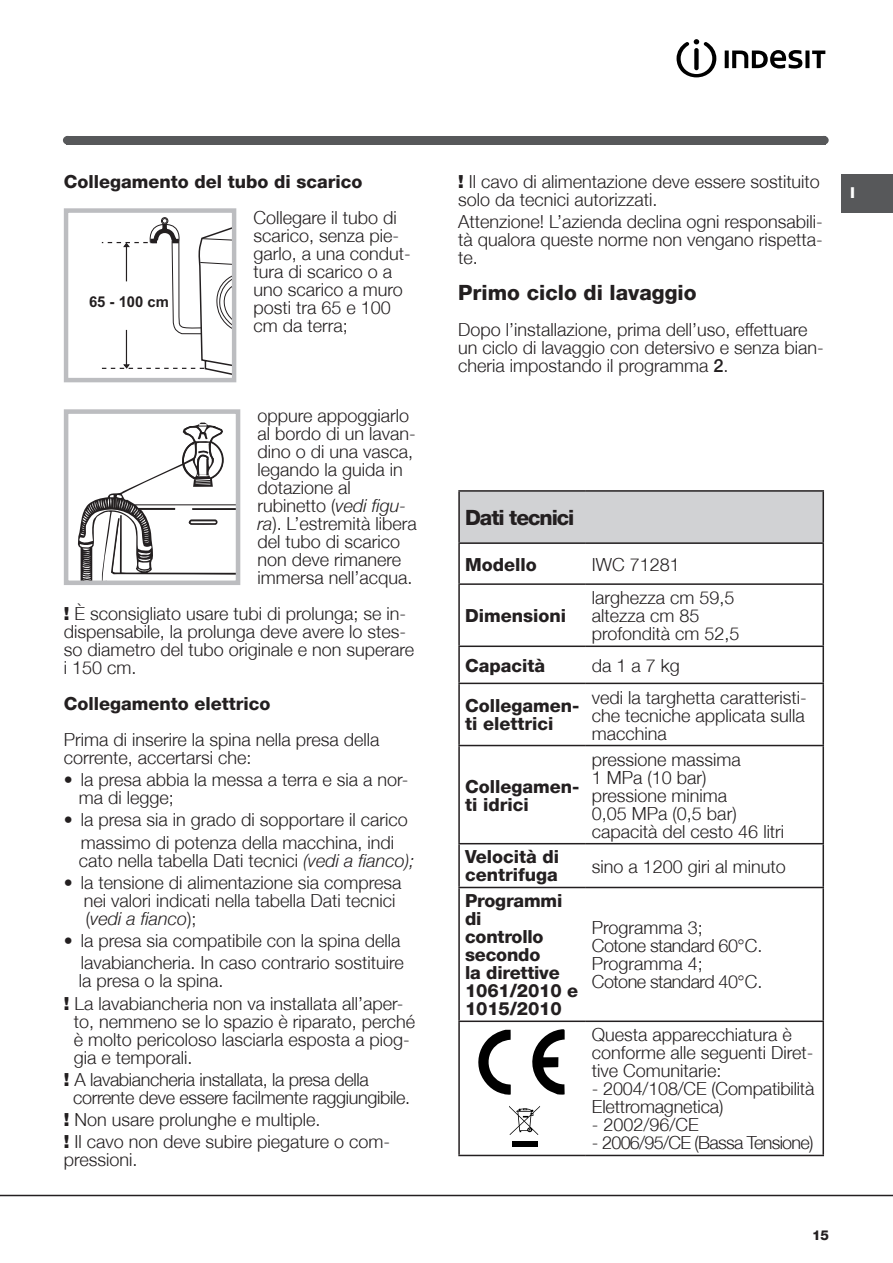
<style>
.page{position:relative;width:893px;height:1263px;background:#fff}
.page>*{position:absolute;margin:0;border:0;box-sizing:border-box;transform-origin:0 0}
.t1{font:800 21px "Helvetica Neue";color:#231f20}
.t2{font:800 21px "Helvetica Neue";letter-spacing:-.05em;color:#231f20}
.t3{font:300 18px/18px "Helvetica Neue";color:#231f20}
.t4{font:800 18px/18px "Helvetica Neue";color:#231f20}
.t5{font:300 18px/18px "Helvetica Neue";letter-spacing:-.02em;color:#231f20}
.t6{font:300 18px/18px "Helvetica Neue";letter-spacing:-.03em;color:#231f20}
.t7{font:300 18px "Helvetica Neue";letter-spacing:-.04em;color:#231f20}
.t8{font:700 15px "Arial";color:#231f20}
.t9{font:800 15px "Helvetica Neue";color:#fff;scale:1.05 1}
.t10{font:800 13.5px "Helvetica Neue";color:#231f20}
.s1{font-style:italic}
.s2{font-weight:900}
.s3{font-weight:500}
</style>
<div class="page">
<hr style="left:0;top:1195px;width:893px;height:1px;background:#231f20">
<div style="left:842px;top:175px;width:51px;height:38px;background:#57585a"></div>
<svg style="left:677px;top:39px;width:39px;height:38px"></svg>
<svg style="left:725px;top:51px;width:4px;height:17px"></svg>
<svg style="left:732px;top:50px;width:70px;height:19px"></svg>
<svg style="left:805px;top:51px;width:4px;height:17px"></svg>
<svg style="left:812px;top:51px;width:13px;height:17px"></svg>
<div style="left:66px;top:136px;width:760px;height:9px;background:#57585a"></div>
<div style="left:63px;top:136px;width:10px;height:9px;border:3px solid #57585a;border-radius:50%"></div>
<div style="left:819px;top:136px;width:10px;height:9px;border:3px solid #57585a;border-radius:50%"></div>
<div style="left:161px;top:217px;width:7px;height:7px;border:1px solid #231f20;border-radius:50%"></div>
<svg style="left:101px;top:218px;width:130px;height:157px"></svg>
<div style="left:64px;top:208px;width:172px;height:174px;border:4px solid #bcbdc0"></div>
<div style="left:64px;top:409px;width:176px;height:176px;border:5px solid #bcbdc0"></div>
<svg style="left:76px;top:423px;width:163px;height:160px"></svg>
<div style="left:459px;top:491px;width:364px;height:52px;background:#d1d2d4"></div>
<hr style="left:458px;top:490px;width:128px;height:2px;background:#231f20">
<hr style="left:458px;top:492px;width:2px;height:50px;background:#231f20">
<hr style="left:586px;top:490px;width:238px;height:2px;background:#231f20">
<hr style="left:822px;top:492px;width:2px;height:50px;background:#231f20">
<hr style="left:586px;top:542px;width:238px;height:2px;background:#231f20">
<hr style="left:822px;top:544px;width:2px;height:39px;background:#231f20">
<hr style="left:458px;top:542px;width:128px;height:2px;background:#231f20">
<hr style="left:458px;top:544px;width:2px;height:39px;background:#231f20">
<hr style="left:458px;top:583px;width:128px;height:2px;background:#231f20">
<hr style="left:458px;top:585px;width:2px;height:60px;background:#231f20">
<hr style="left:586px;top:583px;width:238px;height:2px;background:#231f20">
<hr style="left:822px;top:585px;width:2px;height:60px;background:#231f20">
<hr style="left:458px;top:645px;width:128px;height:2px;background:#231f20">
<hr style="left:458px;top:647px;width:2px;height:36px;background:#231f20">
<hr style="left:586px;top:645px;width:238px;height:2px;background:#231f20">
<hr style="left:822px;top:647px;width:2px;height:36px;background:#231f20">
<hr style="left:458px;top:683px;width:128px;height:1px;background:#231f20">
<hr style="left:458px;top:684px;width:2px;height:61px;background:#231f20">
<hr style="left:586px;top:683px;width:238px;height:1px;background:#231f20">
<hr style="left:822px;top:684px;width:2px;height:61px;background:#231f20">
<hr style="left:458px;top:745px;width:128px;height:1px;background:#231f20">
<hr style="left:458px;top:746px;width:2px;height:97px;background:#231f20">
<hr style="left:586px;top:745px;width:238px;height:1px;background:#231f20">
<hr style="left:822px;top:746px;width:2px;height:97px;background:#231f20">
<hr style="left:458px;top:843px;width:128px;height:1px;background:#231f20">
<hr style="left:458px;top:844px;width:2px;height:43px;background:#231f20">
<hr style="left:586px;top:843px;width:238px;height:1px;background:#231f20">
<hr style="left:822px;top:844px;width:2px;height:43px;background:#231f20">
<hr style="left:458px;top:887px;width:128px;height:1px;background:#231f20">
<hr style="left:458px;top:888px;width:2px;height:132px;background:#231f20">
<hr style="left:586px;top:887px;width:238px;height:1px;background:#231f20">
<hr style="left:822px;top:888px;width:2px;height:132px;background:#231f20">
<hr style="left:458px;top:1020px;width:128px;height:2px;background:#231f20">
<hr style="left:458px;top:1022px;width:2px;height:133px;background:#231f20">
<hr style="left:586px;top:1020px;width:238px;height:2px;background:#231f20">
<hr style="left:822px;top:1022px;width:2px;height:133px;background:#231f20">
<hr style="left:458px;top:1155px;width:128px;height:1px;background:#231f20">
<hr style="left:586px;top:1155px;width:238px;height:1px;background:#231f20">
<svg style="left:532px;top:1029px;width:33px;height:65px"></svg>
<svg style="left:478px;top:1030px;width:33px;height:64px"></svg>
<div style="left:512px;top:1141px;width:25px;height:6px;background:#000"></div>
<svg style="left:509px;top:1106px;width:31px;height:29px"></svg>
<p class="t4" style="left:64px;top:172px;width:300px">Collegamento del tubo di scarico</p>
<p class="t3" style="left:253px;top:208px;width:159px">Collegare il tubo di scarico, senza pie&shy;garlo, a una condut&shy;tura di scarico o a uno scarico a muro posti tra 65 e 100 cm da terra;</p>
<p class="t8" style="left:89px;top:292px;width:81px">65 - 100 cm</p>
<p class="t3" style="left:257px;top:406px;width:161px">oppure appoggiarlo al bordo di un lavan&shy;dino o di una vasca, legando la guida in dotazione al rubinetto (<span class="s1">vedi figu&shy;ra</span>). L’estremità libera del tubo di scarico non deve rimanere immersa nell’acqua.</p>
<p class="t3" style="left:64px;top:604px;width:352px"><span class="s2">!</span> È sconsigliato usare tubi di prolunga; se in&shy;dispensabile, la prolunga deve avere lo stes&shy;so diametro del tubo originale e non superare i 150 cm.</p>
<p class="t4" style="left:64px;top:694px;width:208px">Collegamento elettrico</p>
<p class="t3" style="left:64px;top:730px;width:317px">Prima di inserire la spina nella presa della corrente, accertarsi che:</p>
<p class="t3" style="left:79px;top:770px;width:331px;text-indent:-15px">• la presa abbia la messa a terra e sia a nor&shy;ma di legge;</p>
<p class="t3" style="left:64px;top:808px;width:346px;line-height:22.2px;text-align:center">• la presa sia in grado di sopportare il carico massimo di potenza della macchina, indi</p>
<p class="t3" style="left:79px;top:851px;width:337px">cato nella tabella Dati tecnici <span class="s1">(vedi a fianco);</span></p>
<p class="t3" style="left:84px;top:873px;width:319px;text-indent:-20px">• la tensione di alimentazione sia compresa nei valori indicati nella tabella Dati tecnici (<span class="s1">vedi a fianco</span>);</p>
<p class="t3" style="left:64px;top:929px;width:342px;line-height:22.2px;text-align:right">• la presa sia compatibile con la spina della lavabiancheria. In caso contrario sostituire</p>
<p class="t3" style="left:64px;top:969px;width:341px;line-height:22.2px;text-indent:15px">la presa o la spina.<br><span class="s2">!</span> La lavabiancheria non va installata all’aper-</p>
<p class="t3" style="left:74px;top:1012px;width:343px">to, nemmeno se lo spazio è riparato, perché è molto pericoloso lasciarla esposta a piog&shy;gia e temporali.</p>
<p class="t5" style="left:73px;top:1070px;width:338px;text-indent:-9px"><span class="s2">!</span> A lavabiancheria installata, la presa della corrente deve essere facilmente raggiungibile.</p>
<p class="t3" style="left:64px;top:1108px;width:328px;line-height:22.2px"><span class="s2">!</span> Non usare prolunghe e multiple.<br><span class="s2">!</span> Il cavo non deve subire piegature o com-</p>
<p class="t3" style="left:64px;top:1150px;width:75px">pressioni.</p>
<p class="t3" style="left:458px;top:172px;width:363px"><span class="s2">!</span> Il cavo di alimentazione deve essere sostituito solo da tecnici autorizzati.</p>
<p class="t3" style="left:458px;top:213px;width:366px;text-align:justify">Attenzione! L’azienda declina ogni responsabili&shy;tà qualora queste norme non vengano rispetta&shy;te.</p>
<p class="t1" style="left:458px;top:280px;width:240px">Primo ciclo di lavaggio</p>
<p class="t3" style="left:458px;top:321px;width:367px">Dopo l’installazione, prima dell’uso, effettuare un ciclo di lavaggio con detersivo e senza bian&shy;cheria impostando il programma <span class="s3">2</span>.</p>
<p class="t9" style="left:850px;top:183px;width:6px">I</p>
<p class="t2" style="left:465px;top:505px;width:111px">Dati tecnici</p>
<p class="t4" style="left:465px;top:555px;width:73px">Modello</p>
<p class="t3" style="left:592px;top:555px;width:90px">IWC 71281</p>
<p class="t4" style="left:465px;top:607px;width:102px">Dimensioni</p>
<p class="t3" style="left:592px;top:588px;width:149px">larghezza cm 59,5 altezza cm 85 profondità cm 52,5</p>
<p class="t4" style="left:465px;top:656px;width:82px">Capacità</p>
<p class="t3" style="left:592px;top:656px;width:90px">da 1 a 7 kg</p>
<p class="t4" style="left:465px;top:697px;width:116px">Collegamen&shy;ti elettrici</p>
<p class="t3" style="left:592px;top:688px;width:217px;text-align:justify">vedi la targhetta caratteristi&shy;che tecniche applicata sulla macchina</p>
<p class="t4" style="left:465px;top:777px;width:116px">Collegamen&shy;ti idrici</p>
<p class="t3" style="left:592px;top:750px;width:194px">pressione massima<br>1 MPa (10 bar) pressione minima<br>0,05 MPa (0,5 bar) capacità del cesto 46 litri</p>
<p class="t4" style="left:465px;top:848px;width:96px">Velocità di centrifuga</p>
<p class="t3" style="left:592px;top:857px;width:196px">sino a 1200 giri al minuto</p>
<p class="t4" style="left:465px;top:892px;width:114px">Programmi di<br>controllo secondo<br>la direttive<br>1061/2010 e<br>1015/2010</p>
<p class="t6" style="left:592px;top:919px;width:172px">Programma 3;<br>Cotone standard 60°C.<br>Programma 4;<br>Cotone standard 40°C.</p>
<p class="t3" style="left:592px;top:1026px;width:223px">Questa apparecchiatura è conforme alle seguenti Diret&shy;tive Comunitarie:</p>
<p class="t3" style="left:592px;top:1080px;width:224px">- 2004/108/CE (Compatibilità<br>Elettromagnetica)</p>
<p class="t3" style="left:592px;top:1116px;width:109px">- 2002/96/CE</p>
<p class="t7" style="left:592px;top:1132px;width:223px">- 2006/95/CE (Bassa Tensione)</p>
<p class="t10" style="left:812px;top:1227px;width:19px">15</p>
</div>
